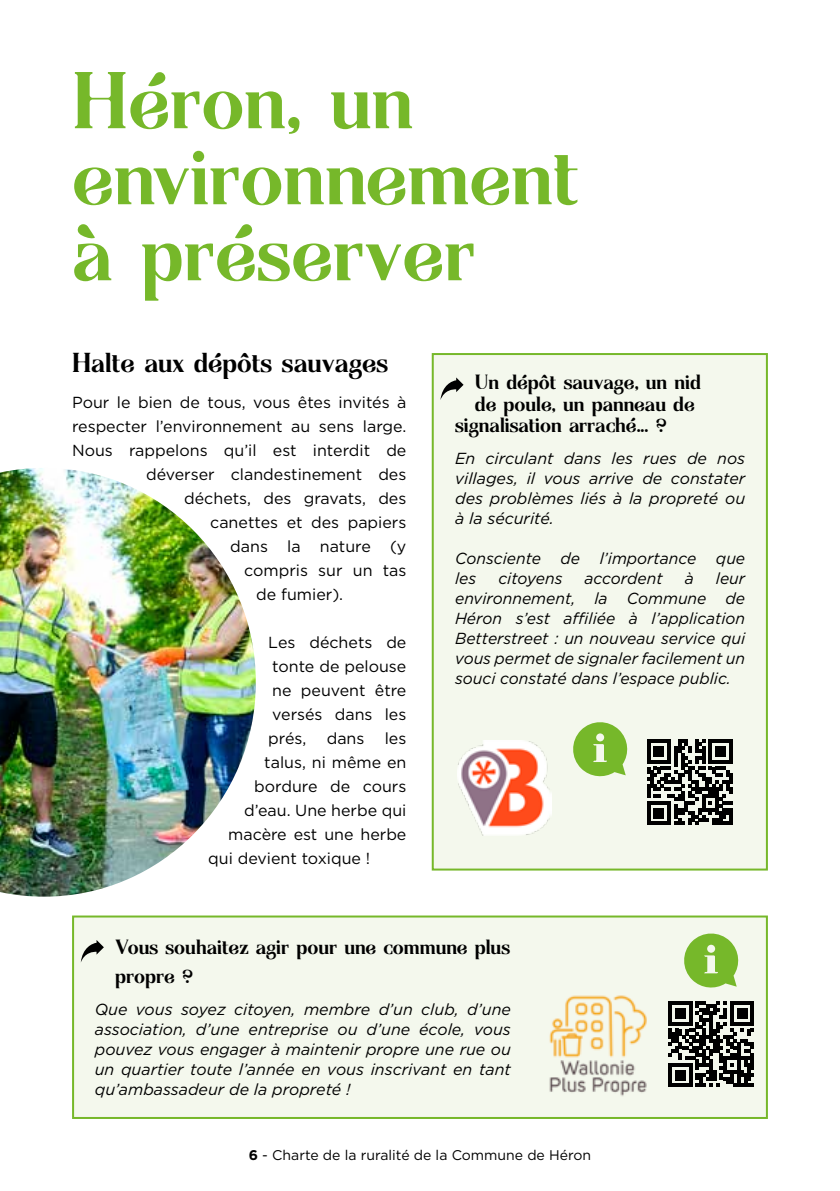
<style>
.page{position:relative;width:840px;height:1191px;background:#fff}
.page>*{position:absolute;margin:0;border:0;box-sizing:border-box;transform-origin:0 0}
.t1{font:70.2px/76px "Agne";color:#76b82a}
.t2{font:24px "Agne";color:#000}
.t3{font:18px/28.8px "Agne";color:#000}
.t4{font:italic 16px/20px "Gotham";color:#000;text-align:justify}
.t5{font:16px/24px "Gotham";color:#000;text-align:justify}
.t6{font:14px "Gotham";color:#000}
.s1{font-weight:700}
</style>
<div class="page">
<div style="left:431px;top:353px;width:336px;height:517px;background:#f4f8ed;border:2px solid #76b82a"></div>
<div style="left:72px;top:915px;width:695px;height:204px;background:#f4f8ed;border:2px solid #76b82a"></div>
<svg style="left:440px;top:377px;width:23px;height:23px"></svg>
<svg style="left:81px;top:940px;width:23px;height:22px"></svg>
<img style="left:457px;top:741px;width:94px;height:94px">
<img style="left:549px;top:995px;width:98px;height:101px">
<svg style="left:668px;top:1001px;width:85px;height:86px"></svg>
<svg style="left:647px;top:739px;width:85px;height:86px"></svg>
<svg style="left:684px;top:933px;width:55px;height:55px"></svg>
<svg style="left:573px;top:722px;width:55px;height:55px"></svg>
<img style="left:0;top:468px;width:256px;height:428px">
<h1 class="t1" style="left:72px;top:62px;width:508px">Héron, un environnement à préserver</h1>
<h2 class="t2" style="left:72px;top:345px;width:317px">Halte aux dépôts sauvages</h2>
<p class="t5" style="left:72px;top:389px;width:336px">Pour le bien de tous, vous êtes invités à</p>
<p class="t5" style="left:72px;top:413px;width:335px">respecter l’environnement au sens large.</p>
<p class="t5" style="left:72px;top:437px;width:336px">Nous rappelons qu’il est interdit de</p>
<p class="t5" style="left:146px;top:461px;width:262px">déverser clandestinement des</p>
<p class="t5" style="left:184px;top:485px;width:223px">déchets, des gravats, des</p>
<p class="t5" style="left:210px;top:509px;width:197px">canettes et des papiers</p>
<p class="t5" style="left:230px;top:533px;width:177px">dans la nature (y</p>
<p class="t5" style="left:244px;top:557px;width:164px">compris sur un tas</p>
<p class="t5" style="left:256px;top:581px;width:88px">de fumier).</p>
<p class="t5" style="left:268px;top:629px;width:139px">Les déchets de tonte de pelouse ne peuvent être versés dans les prés,</p>
<p class="t5" style="left:326px;top:725px;width:39px">dans</p>
<p class="t5" style="left:384px;top:725px;width:23px">les</p>
<p class="t5" style="left:264px;top:749px;width:144px">talus, ni même en</p>
<p class="t5" style="left:254px;top:773px;width:153px">bordure de cours</p>
<p class="t5" style="left:244px;top:797px;width:163px">d’eau. Une herbe qui</p>
<p class="t5" style="left:228px;top:821px;width:180px">macère est une herbe</p>
<p class="t5" style="left:208px;top:845px;width:163px">qui devient toxique !</p>
<p class="t3" style="left:474px;top:367px;width:227px">Un dépôt sauvage, un nid</p>
<p class="t3" style="left:474px;top:389px;width:221px">de poule, un panneau de</p>
<p class="t3" style="left:455px;top:411px;width:213px">signalisation arraché... ?</p>
<p class="t4" style="left:455px;top:447px;width:291px">En circulant dans les rues de nos villages, il vous arrive de constater des problèmes liés à la propreté ou à la sécurité.</p>
<p class="t4" style="left:455px;top:547px;width:291px">Consciente de l’importance que les</p>
<p class="t4" style="left:498px;top:567px;width:66px">citoyens</p>
<p class="t4" style="left:584px;top:567px;width:80px">accordent</p>
<p class="t4" style="left:684px;top:567px;width:11px">à</p>
<p class="t4" style="left:455px;top:567px;width:291px;text-indent:261px">leur environnement, la Commune de Héron s’est affiliée à l’application Betterstreet : un nouveau service qui vous permet de signaler facilement un souci constaté dans l’espace public.</p>
<p class="t3" style="left:115px;top:932px;width:396px">Vous souhaitez agir pour une commune plus propre ?</p>
<p class="t4" style="left:95px;top:998px;width:417px">Que vous soyez citoyen, membre d’un club, d’une association, d’une entreprise ou d’une école, vous pouvez vous engager à maintenir propre une rue ou un quartier toute l’année en vous inscrivant en tant qu’ambassadeur de la propreté !</p>
<p class="t6" style="left:249px;top:1145px;width:343px"><span class="s1">6</span> - Charte de la ruralité de la Commune de Héron</p>
</div>
